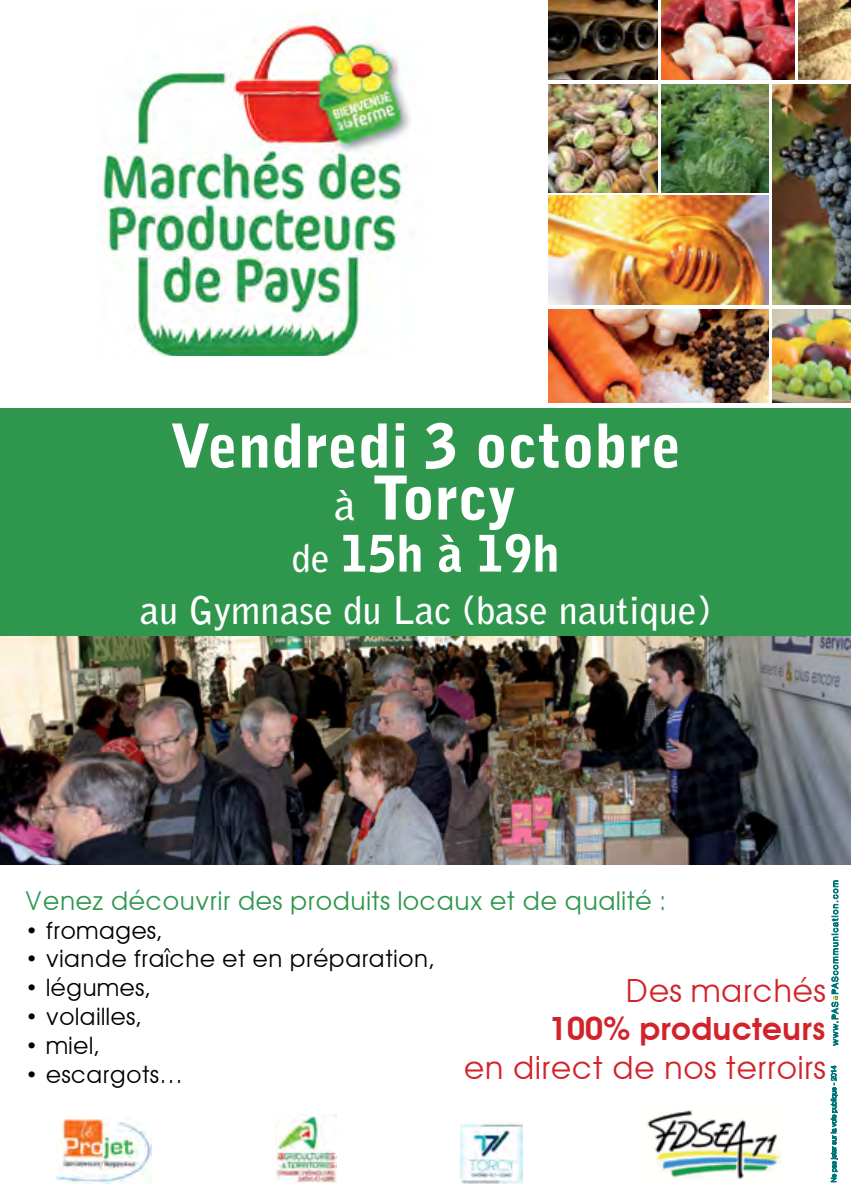
<style>
.page{position:relative;width:851px;height:1191px;background:#fff}
.page>*{position:absolute;margin:0;border:0;box-sizing:border-box;transform-origin:0 0}
.t1{font:900 60px/52px "Bell Gothic Std";color:#fff;text-align:center}
.t2{font:900 50px "Bell Gothic Std";color:#fff}
.t3{font:700 38px "Bell Gothic Std";color:#fff}
.t4{font:32px "Avant Garde";color:#d2232a}
.t5{font:600 32px "Avant Garde";color:#d2232a}
.t6{font:26px "Avant Garde";color:#2e974d}
.t7{font:24px "Avant Garde";color:#000}
.s1{font-weight:700;font-size:42px}
.s2{font-weight:700;font-size:38px}
</style>
<div class="page">
<img style="left:548px;top:309px;width:220px;height:93px">
<img style="left:548px;top:196px;width:220px;height:108px">
<img style="left:661px;top:84px;width:107px;height:108px">
<img style="left:772px;top:84px;width:78px;height:220px">
<img style="left:772px;top:309px;width:78px;height:93px">
<img style="left:661px;top:0;width:133px;height:80px">
<img style="left:798px;top:0;width:52px;height:80px">
<img style="left:548px;top:84px;width:109px;height:108px">
<img style="left:548px;top:0;width:109px;height:80px">
<img style="left:102px;top:9px;width:308px;height:347px">
<div style="left:0;top:408px;width:850px;height:228px;background:#2e974d"></div>
<img style="left:275px;top:1114px;width:61px;height:68px">
<img style="left:460px;top:1122px;width:62px;height:61px">
<img style="left:647px;top:1110px;width:134px;height:69px">
<img style="left:0;top:636px;width:850px;height:228px">
<img style="left:57px;top:1118px;width:94px;height:65px">
<svg style="left:830px;top:1065px;width:7px;height:117px"></svg>
<svg style="left:831px;top:880px;width:7px;height:165px"></svg>
<h1 class="t1" style="left:170px;top:421px;width:512px">Vendredi 3 octobre <span class="s1">à</span> Torcy</h1>
<h2 class="t2" style="left:292px;top:524px;width:269px"><span class="s2">de</span> 15h à 19h</h2>
<h3 class="t3" style="left:140px;top:587px;width:572px">au Gymnase du Lac (base nautique)</h3>
<p class="t6" style="left:25px;top:884px;width:643px">Venez découvrir des produits locaux et de qualité :</p>
<p class="t7" style="left:25px;top:915px;width:140px">• fromages,</p>
<p class="t7" style="left:25px;top:944px;width:412px">• viande fraîche et en préparation,</p>
<p class="t7" style="left:25px;top:973px;width:128px">• légumes,</p>
<p class="t7" style="left:25px;top:1002px;width:119px">• volailles,</p>
<p class="t7" style="left:25px;top:1030px;width:77px">• miel,</p>
<p class="t7" style="left:25px;top:1059px;width:160px">• escargots…</p>
<h3 class="t4" style="left:624px;top:971px;width:202px">Des marchés</h3>
<h3 class="t5" style="left:549px;top:1009px;width:278px">100% producteurs</h3>
<h3 class="t4" style="left:463px;top:1047px;width:364px">en direct de nos terroirs</h3>
</div>
